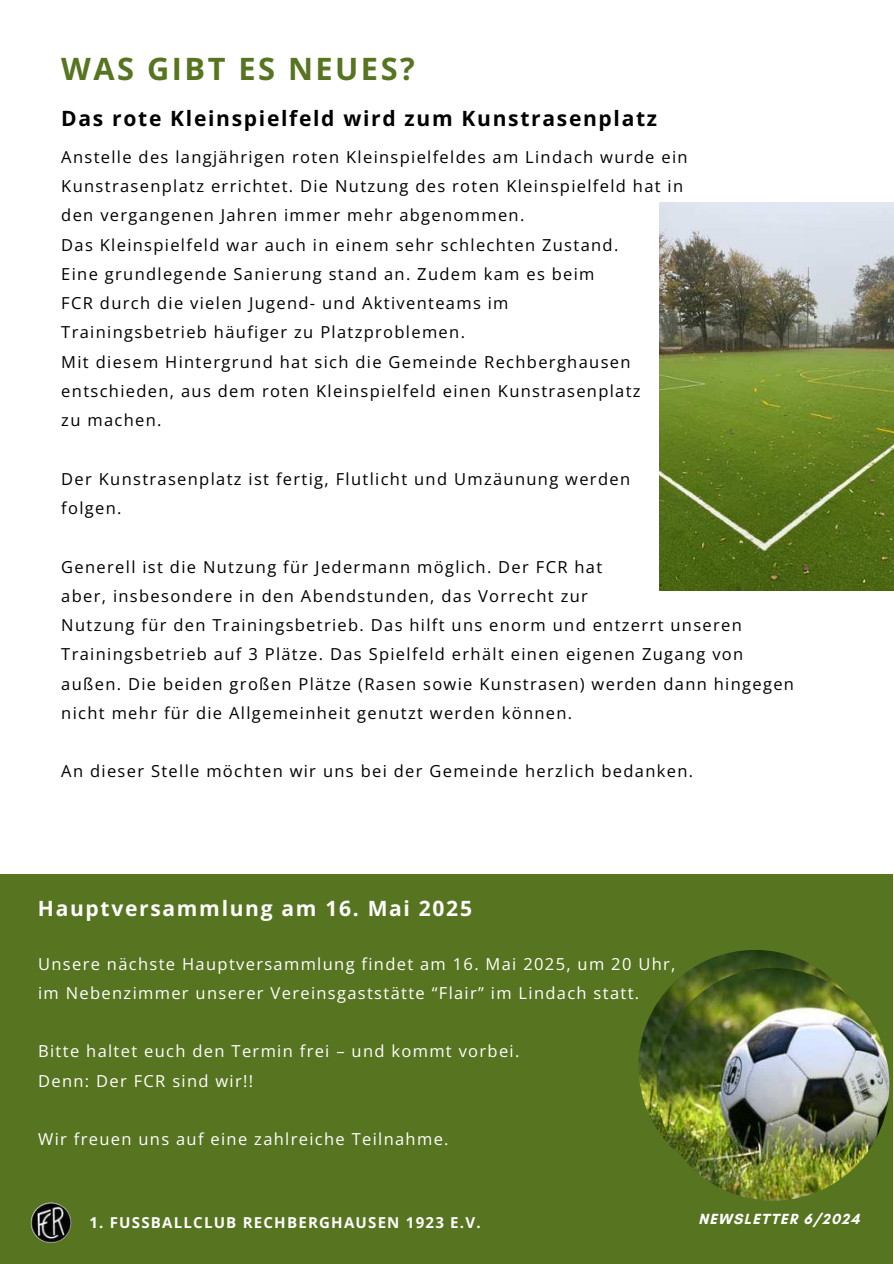
<style>
.page{position:relative;width:894px;height:1264px;background:#fff}
.page>*{position:absolute;margin:0;border:0;box-sizing:border-box;transform-origin:0 0}
.t1{font:700 30.75px "Open Sans";letter-spacing:.08em;color:#577421}
.t2{font:700 21px "Open Sans";letter-spacing:.08em;color:#000}
.t3{font:700 21px "Open Sans";letter-spacing:.08em;color:#fefefe}
.t4{font:16.5px/29.2px "Open Sans";letter-spacing:.08em;color:#000}
.t5{font:16.5px/29.2px "Open Sans";letter-spacing:.08em;color:#fff}
.t6{font:700 15px "Open Sans";letter-spacing:.08em;color:#fdfdfd}
.t7{font:700 15px "Glacial Indifference";letter-spacing:.08em;color:#fff}
</style>
<div class="page">
<div style="left:0;top:874px;width:892px;height:389px;background:#577421"></div>
<img style="left:31px;top:1202px;width:40px;height:40px;border-radius:50%">
<img style="left:638px;top:949px;width:233px;height:233px;border-radius:50%">
<img style="left:659px;top:202px;width:234px;height:388px">
<img style="left:656px;top:967px;width:233px;height:233px;border-radius:50%">
<h1 class="t1" style="left:61px;top:47px;width:355px">WAS GIBT ES NEUES?</h1>
<p class="t2" style="left:61px;top:103px;width:597px">Das rote Kleinspielfeld wird zum Kunstrasenplatz</p>
<p class="t4" style="left:61px;top:142px;width:627px">Anstelle des langjährigen roten Kleinspielfeldes am Lindach wurde ein Kunstrasenplatz errichtet. Die Nutzung des roten Kleinspielfeld hat in den vergangenen Jahren immer mehr abgenommen.<br>Das Kleinspielfeld war auch in einem sehr schlechten Zustand.<br>Eine grundlegende Sanierung stand an. Zudem kam es beim<br>FCR durch die vielen Jugend- und Aktiventeams im<br>Trainingsbetrieb häufiger zu Platzproblemen.<br>Mit diesem Hintergrund hat sich die Gemeinde Rechberghausen entschieden, aus dem roten Kleinspielfeld einen Kunstrasenplatz<br>zu machen.</p>
<p class="t4" style="left:61px;top:464px;width:570px">Der Kunstrasenplatz ist fertig, Flutlicht und Umzäunung werden folgen.</p>
<p class="t4" style="left:61px;top:551px;width:734px">Generell ist die Nutzung für Jedermann möglich. Der FCR hat<br>aber, insbesondere in den Abendstunden, das Vorrecht zur<br>Nutzung für den Trainingsbetrieb. Das hilft uns enorm und entzerrt unseren Trainingsbetrieb auf 3 Plätze. Das Spielfeld erhält einen eigenen Zugang von außen. Die beiden großen Plätze (Rasen sowie Kunstrasen) werden dann hingegen nicht mehr für die Allgemeinheit genutzt werden können.</p>
<p class="t4" style="left:61px;top:756px;width:633px">An dieser Stelle möchten wir uns bei der Gemeinde herzlich bedanken.</p>
<p class="t3" style="left:38px;top:893px;width:435px">Hauptversammlung am 16. Mai 2025</p>
<p class="t5" style="left:38px;top:948px;width:638px">Unsere nächste Hauptversammlung findet am 16. Mai 2025, um 20 Uhr, im Nebenzimmer unserer Vereinsgaststätte &lt;Flair= im Lindach statt.</p>
<p class="t5" style="left:38px;top:1036px;width:482px">Bitte haltet euch den Termin frei – und kommt vorbei.<br>Denn: Der FCR sind wir!!</p>
<p class="t5" style="left:38px;top:1124px;width:412px">Wir freuen uns auf eine zahlreiche Teilnahme.</p>
<p class="t6" style="left:102px;top:1209px;width:393px">1. FUSSBALLCLUB RECHBERGHAUSEN 1923 E.V.</p>
<p class="t7" style="left:698px;top:1209px;width:163px">NEWSLETTER 6/2024</p>
<p class="t6" style="left:89px;top:1211px;width:393px">1. FUSSBALLCLUB RECHBERGHAUSEN 1923 E.V.</p>
</div>
